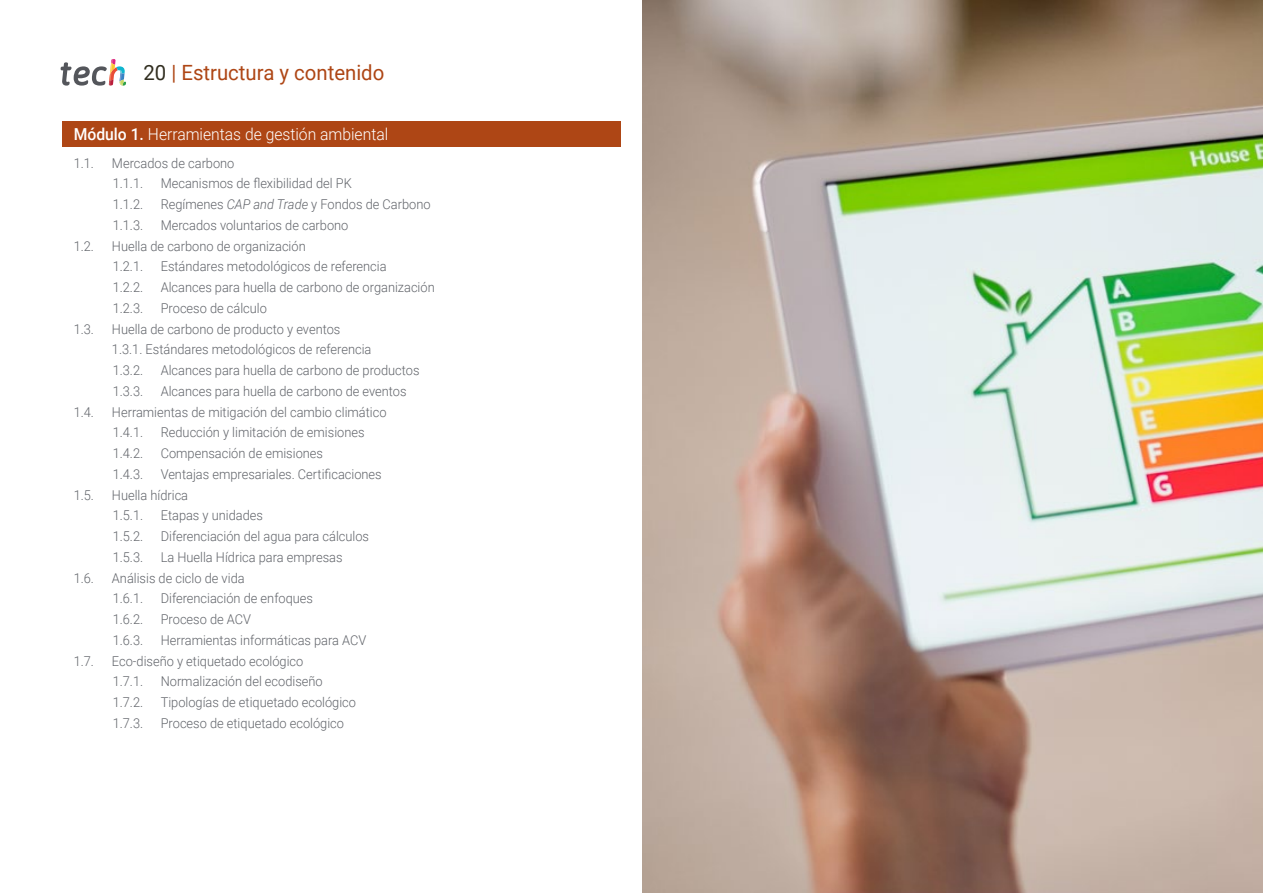
<style>
.page{position:relative;width:1263px;height:893px;background:#fff}
.page>*{position:absolute;margin:0;border:0;box-sizing:border-box;transform-origin:0 0}
.t1{font:21px "Roboto";color:#ae4615}
.t2{font:300 16.5px "Roboto";color:#fff;scale:.95 1}
.t3{font:300 13.5px/20.7px "Roboto";color:#61646a;scale:.95 1}
.s1{color:#312e20}
.s2{font-weight:500}
.s3{font-style:italic}
</style>
<div class="page">
<div style="left:63px;top:122px;width:558px;height:25px;background:#ae4615"></div>
<svg style="left:61px;top:59px;width:65px;height:27px"></svg>
<img style="left:642px;top:0;width:621px;height:893px">
<h1 class="t1" style="left:144px;top:57px;width:242px"><span class="s1">20</span> | Estructura y contenido</h1>
<p class="t2" style="left:74px;top:123px;width:333px"><span class="s2">Módulo 1.</span> Herramientas de gestión ambiental</p>
<p class="t3" style="left:74px;top:152px;width:23px">1.1.</p>
<p class="t3" style="left:112px;top:152px;width:130px">Mercados de carbono<br>1.1.1.</p>
<p class="t3" style="left:161px;top:173px;width:203px">Mecanismos de flexibilidad del PK</p>
<p class="t3" style="left:113px;top:193px;width:34px">1.1.2.</p>
<p class="t3" style="left:161px;top:193px;width:286px">Regímenes <span class="s3">CAP and Trade</span> y Fondos de Carbono</p>
<p class="t3" style="left:113px;top:214px;width:34px">1.1.3.</p>
<p class="t3" style="left:161px;top:214px;width:199px">Mercados voluntarios de carbono</p>
<p class="t3" style="left:74px;top:235px;width:23px">1.2.</p>
<p class="t3" style="left:112px;top:235px;width:205px">Huella de carbono de organización<br>1.2.1.</p>
<p class="t3" style="left:161px;top:256px;width:239px">Estándares metodológicos de referencia</p>
<p class="t3" style="left:113px;top:276px;width:34px">1.2.2.</p>
<p class="t3" style="left:161px;top:276px;width:290px">Alcances para huella de carbono de organización</p>
<p class="t3" style="left:113px;top:297px;width:34px">1.2.3.</p>
<p class="t3" style="left:161px;top:297px;width:113px">Proceso de cálculo</p>
<p class="t3" style="left:74px;top:318px;width:23px">1.3.</p>
<p class="t3" style="left:112px;top:318px;width:275px">Huella de carbono de producto y eventos<br>1.3.1. Estándares metodológicos de referencia<br>1.3.2.</p>
<p class="t3" style="left:161px;top:359px;width:274px">Alcances para huella de carbono de productos</p>
<p class="t3" style="left:113px;top:380px;width:34px">1.3.3.</p>
<p class="t3" style="left:161px;top:380px;width:260px">Alcances para huella de carbono de eventos</p>
<p class="t3" style="left:74px;top:401px;width:23px">1.4.</p>
<p class="t3" style="left:112px;top:401px;width:291px">Herramientas de mitigación del cambio climático<br>1.4.1.</p>
<p class="t3" style="left:161px;top:422px;width:216px">Reducción y limitación de emisiones</p>
<p class="t3" style="left:113px;top:442px;width:34px">1.4.2.</p>
<p class="t3" style="left:161px;top:442px;width:172px">Compensación de emisiones</p>
<p class="t3" style="left:113px;top:463px;width:34px">1.4.3.</p>
<p class="t3" style="left:161px;top:463px;width:234px">Ventajas empresariales. Certificaciones</p>
<p class="t3" style="left:74px;top:484px;width:23px">1.5.</p>
<p class="t3" style="left:112px;top:484px;width:82px">Huella hídrica<br>1.5.1.</p>
<p class="t3" style="left:161px;top:505px;width:109px">Etapas y unidades</p>
<p class="t3" style="left:113px;top:525px;width:34px">1.5.2.</p>
<p class="t3" style="left:161px;top:525px;width:221px">Diferenciación del agua para cálculos</p>
<p class="t3" style="left:113px;top:546px;width:34px">1.5.3.</p>
<p class="t3" style="left:161px;top:546px;width:193px">La Huella Hídrica para empresas</p>
<p class="t3" style="left:74px;top:567px;width:23px">1.6.</p>
<p class="t3" style="left:112px;top:567px;width:141px">Análisis de ciclo de vida<br>1.6.1.</p>
<p class="t3" style="left:161px;top:588px;width:162px">Diferenciación de enfoques</p>
<p class="t3" style="left:113px;top:608px;width:34px">1.6.2.</p>
<p class="t3" style="left:161px;top:608px;width:97px">Proceso de ACV</p>
<p class="t3" style="left:113px;top:629px;width:34px">1.6.3.</p>
<p class="t3" style="left:161px;top:629px;width:218px">Herramientas informáticas para ACV</p>
<p class="t3" style="left:74px;top:650px;width:23px">1.7.</p>
<p class="t3" style="left:112px;top:650px;width:203px">Eco-diseño y etiquetado ecológico<br>1.7.1.</p>
<p class="t3" style="left:161px;top:671px;width:172px">Normalización del ecodiseño</p>
<p class="t3" style="left:113px;top:691px;width:34px">1.7.2.</p>
<p class="t3" style="left:161px;top:691px;width:207px">Tipologías de etiquetado ecológico</p>
<p class="t3" style="left:113px;top:712px;width:34px">1.7.3.</p>
<p class="t3" style="left:161px;top:712px;width:194px">Proceso de etiquetado ecológico</p>
</div>
